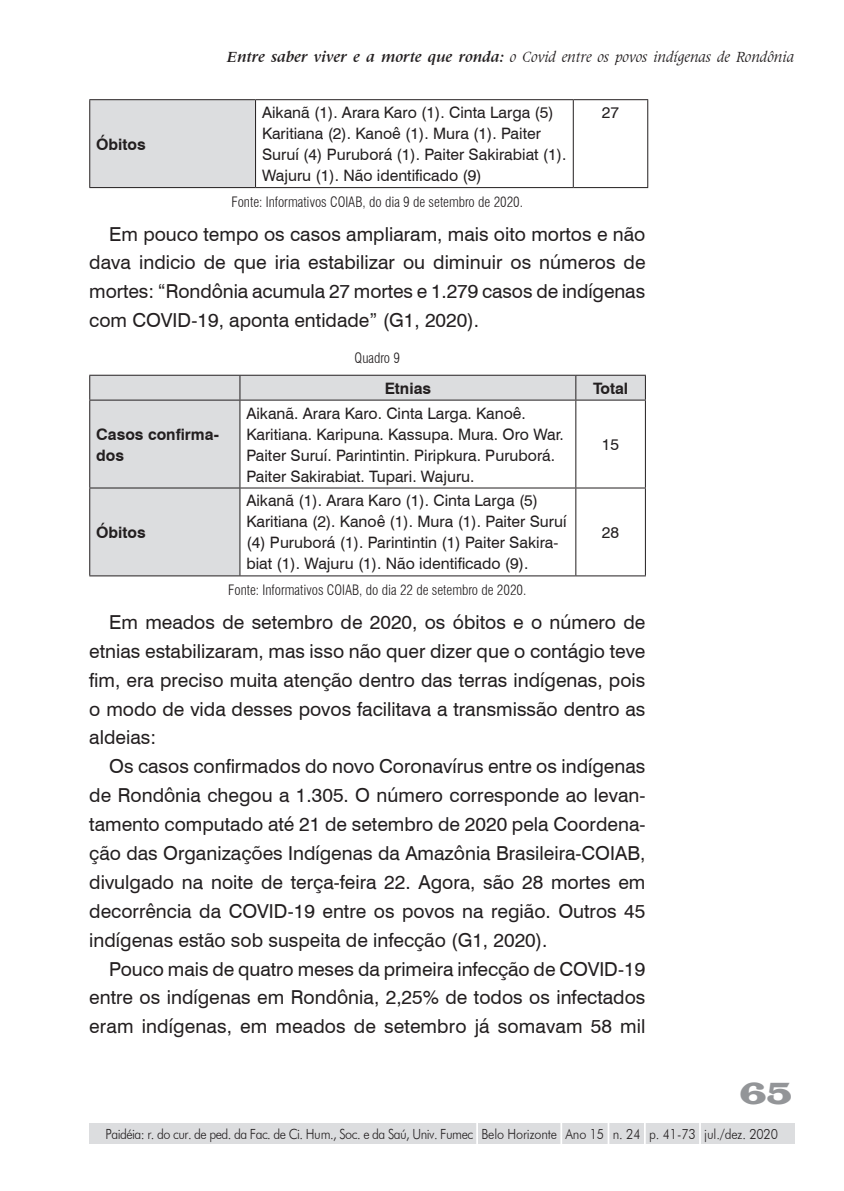
<style>
.page{position:relative;width:844px;height:1191px;background:#fff}
.page>*{position:absolute;margin:0;border:0;box-sizing:border-box;transform-origin:0 0}
.t1{font:31.5px "Latin Wid D";color:#939598;scale:.7 1}
.t2{font:19.25px/28.9px "Swiss 721 BT";color:#231f20;text-align:justify}
.t3{font:15.75px/21px "Swiss 721 BT";color:#231f20}
.t4{font:italic 15.75px "Latin 725 BT";color:#231f20}
.t5{font:700 15.75px/21px "Swiss 721 BT";color:#231f20}
.t6{font:300 condensed 14px "Swiss 721 BT";color:#231f20}
.t7{font:300 14px "Futura BT";letter-spacing:-.04em;color:#231f20;scale:.9 1}
.s1{font-weight:700}
</style>
<div class="page">
<div style="left:89px;top:1122px;width:705px;height:21px;background:#dcdddf"></div>
<hr style="left:476px;top:1122px;width:2px;height:23px;background:#fff">
<hr style="left:560px;top:1122px;width:2px;height:23px;background:#fff">
<hr style="left:607px;top:1122px;width:2px;height:23px;background:#fff">
<hr style="left:643px;top:1122px;width:2px;height:23px;background:#fff">
<svg style="left:699px;top:1122px;width:1px;height:21px"></svg>
<div style="left:90px;top:100px;width:165px;height:88px;background:#dcdddf"></div>
<hr style="left:255px;top:99px;width:318px;height:1px;background:#231f20">
<hr style="left:573px;top:99px;width:75px;height:1px;background:#231f20">
<hr style="left:255px;top:187px;width:318px;height:1px;background:#231f20">
<hr style="left:573px;top:187px;width:75px;height:1px;background:#231f20">
<hr style="left:572px;top:100px;width:1px;height:87px;background:#231f20">
<hr style="left:647px;top:100px;width:1px;height:87px;background:#231f20">
<hr style="left:89px;top:99px;width:166px;height:1px;background:#231f20">
<hr style="left:89px;top:100px;width:1px;height:87px;background:#231f20">
<hr style="left:255px;top:100px;width:1px;height:87px;background:#231f20">
<hr style="left:89px;top:187px;width:166px;height:1px;background:#231f20">
<svg style="left:90px;top:376px;width:554px;height:199px"></svg>
<hr style="left:240px;top:487px;width:335px;height:1px;background:#231f20">
<hr style="left:575px;top:487px;width:70px;height:1px;background:#231f20">
<hr style="left:240px;top:575px;width:335px;height:1px;background:#231f20">
<hr style="left:575px;top:575px;width:70px;height:1px;background:#231f20">
<hr style="left:575px;top:400px;width:1px;height:87px;background:#231f20">
<hr style="left:644px;top:400px;width:1px;height:87px;background:#231f20">
<hr style="left:575px;top:488px;width:1px;height:87px;background:#231f20">
<hr style="left:644px;top:488px;width:1px;height:87px;background:#231f20">
<hr style="left:89px;top:400px;width:1px;height:87px;background:#231f20">
<hr style="left:239px;top:400px;width:1px;height:87px;background:#231f20">
<hr style="left:89px;top:487px;width:151px;height:1px;background:#231f20">
<hr style="left:89px;top:488px;width:1px;height:87px;background:#231f20">
<hr style="left:239px;top:488px;width:1px;height:87px;background:#231f20">
<hr style="left:89px;top:575px;width:151px;height:1px;background:#231f20">
<hr style="left:89px;top:375px;width:151px;height:1px;background:#231f20">
<svg style="left:89px;top:376px;width:1px;height:24px"></svg>
<hr style="left:89px;top:400px;width:151px;height:1px;background:#231f20">
<hr style="left:240px;top:375px;width:335px;height:1px;background:#231f20">
<svg style="left:239px;top:376px;width:1px;height:24px"></svg>
<hr style="left:240px;top:400px;width:335px;height:1px;background:#231f20">
<hr style="left:575px;top:375px;width:70px;height:1px;background:#231f20">
<svg style="left:575px;top:376px;width:1px;height:24px"></svg>
<svg style="left:644px;top:376px;width:1px;height:24px"></svg>
<hr style="left:575px;top:400px;width:70px;height:1px;background:#231f20">
<p class="t4" style="left:227px;top:48px;width:568px"><span class="s1">Entre saber viver e a morte que ronda:</span> o Covid entre os povos indígenas de Rondônia</p>
<p class="t3" style="left:262px;top:101px;width:306px">Aikanã (1). Arara Karo (1). Cinta Larga (5)<br>Karitiana (2). Kanoê (1). Mura (1). Paiter Suruí (4) Puruborá (1). Paiter Sakirabiat (1).<br>Wajuru (1). Não identificado (9)</p>
<p class="t3" style="left:601px;top:101px;width:19px">27</p>
<p class="t6" style="left:231px;top:193px;width:293px">Fonte: Informativos COIAB, do dia 9 de setembro de 2020.</p>
<p class="t2" style="left:89px;top:218px;width:557px;text-indent:20px">Em pouco tempo os casos ampliaram, mais oito mortos e não dava indicio de que iria estabilizar ou diminuir os números de mortes: “Rondônia acumula 27 mortes e 1.279 casos de indígenas com COVID-19, aponta entidade” (G1, 2020).</p>
<p class="t6" style="left:354px;top:349px;width:47px">Quadro 9</p>
<p class="t5" style="left:384px;top:377px;width:48px">Etnias</p>
<p class="t5" style="left:593px;top:377px;width:37px">Total</p>
<p class="t5" style="left:96px;top:423px;width:124px">Casos confirma&shy;dos</p>
<p class="t5" style="left:96px;top:133px;width:51px">Óbitos</p>
<p class="t3" style="left:246px;top:402px;width:319px">Aikanã. Arara Karo. Cinta Larga. Kanoê.<br>Karitiana. Karipuna. Kassupa. Mura. Oro War.<br>Paiter Suruí. Parintintin. Piripkura. Puruborá.<br>Paiter Sakirabiat. Tupari. Wajuru.</p>
<p class="t3" style="left:601px;top:433px;width:19px">15</p>
<p class="t5" style="left:96px;top:521px;width:51px">Óbitos</p>
<p class="t3" style="left:246px;top:490px;width:321px">Aikanã (1). Arara Karo (1). Cinta Larga (5)<br>Karitiana (2). Kanoê (1). Mura (1). Paiter Suruí (4) Puruborá (1). Parintintin (1) Paiter Sakira&shy;biat (1). Wajuru (1). Não identificado (9).</p>
<p class="t3" style="left:601px;top:521px;width:19px">28</p>
<p class="t6" style="left:228px;top:581px;width:299px">Fonte: Informativos COIAB, do dia 22 de setembro de 2020.</p>
<p class="t2" style="left:89px;top:607px;width:557px;text-indent:20px">Em meados de setembro de 2020, os óbitos e o número de etnias estabilizaram, mas isso não quer dizer que o contágio teve fim, era preciso muita atenção dentro das terras indígenas, pois o modo de vida desses povos facilitava a transmissão dentro as aldeias:</p>
<p class="t2" style="left:89px;top:751px;width:557px;text-indent:20px">Os casos confirmados do novo Coronavírus entre os indígenas de Rondônia chegou a 1.305. O número corresponde ao levan&shy;tamento computado até 21 de setembro de 2020 pela Coordena&shy;ção das Organizações Indígenas da Amazônia Brasileira-COIAB, divulgado na noite de terça-feira 22. Agora, são 28 mortes em decorrência da COVID-19 entre os povos na região. Outros 45 indígenas estão sob suspeita de infecção (G1, 2020).</p>
<p class="t2" style="left:89px;top:953px;width:557px;text-indent:20px">Pouco mais de quatro meses da primeira infecção de COVID-19 entre os indígenas em Rondônia, 2,25% de todos os infectados eram indígenas, em meados de setembro já somavam 58 mil</p>
<h1 class="t1" style="left:740px;top:1073px;width:75px">65</h1>
<p class="t7" style="left:106px;top:1125px;width:748px">Paidéia: r. do cur. de ped. da Fac. de Ci. Hum., Soc. e da Saú, Univ. Fumec Belo Horizonte Ano 15 n. 24 p. 41-73 jul./dez. 2020</p>
</div>
